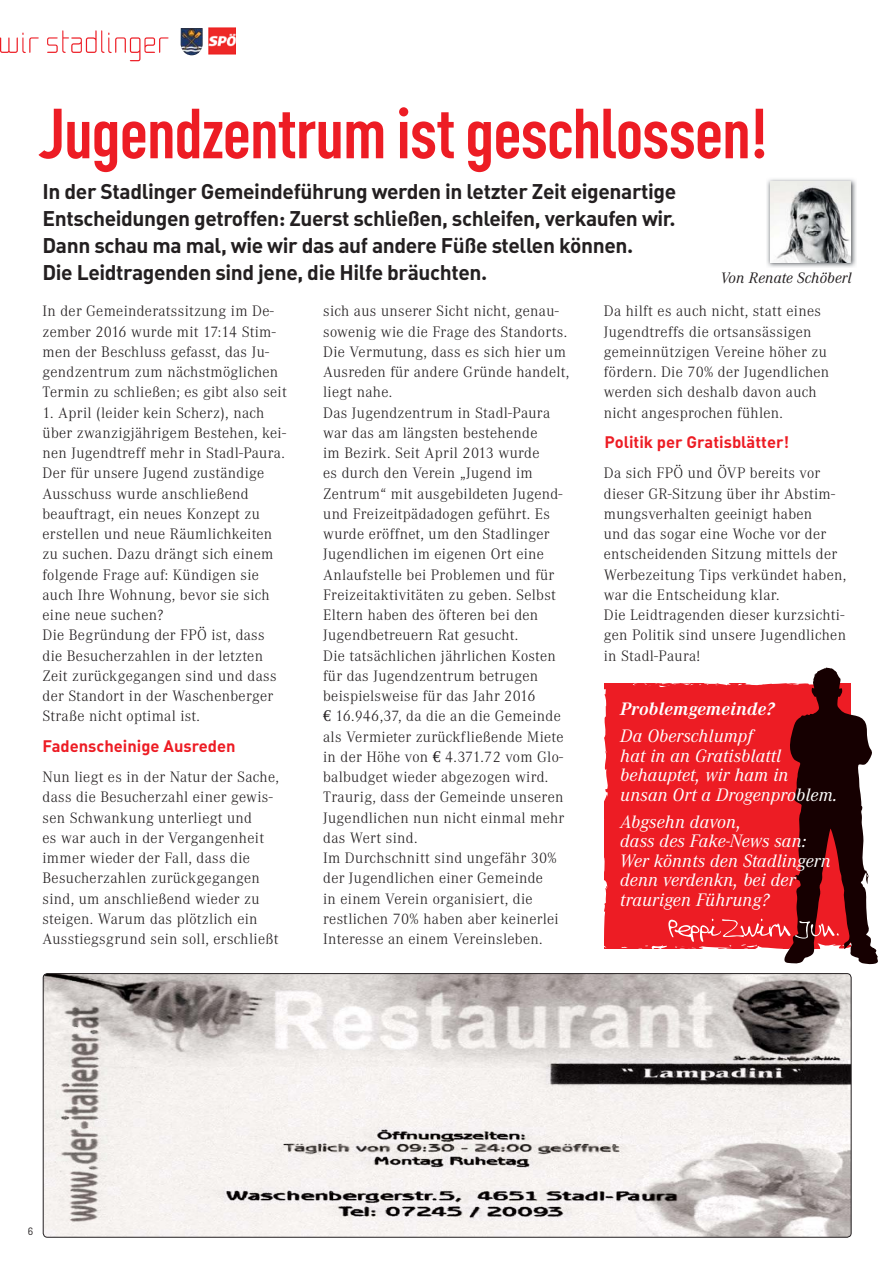
<style>
.page{position:relative;width:893px;height:1263px;background:#fff}
.page>*{position:absolute;margin:0;border:0;box-sizing:border-box;transform-origin:0 0}
.t1{font:700 69.6px "CADIN Condensed";letter-spacing:-.02em;color:#ed1c24}
.t2{font:700 21px/27px "CADIN Caps";letter-spacing:-.02em;color:#231f20}
.t3{font:italic 18.75px/19.5px "Corporate A";letter-spacing:.01em;color:#fff}
.t4{font:italic 700 18.75px "Corporate A";letter-spacing:.01em;color:#fff}
.t5{font:700 16.5px "CADIN Caps";color:#ed1c24}
.t6{font:300 15.75px/20.2px "Corporate A";letter-spacing:.02em;color:#231f20}
.t7{font:italic 15.75px "Corporate A";letter-spacing:.01em;color:#231f20}
.t8{font:10.5px "CADIN Caps";color:#231f20}
.s1{font-family:"Euro Serif";font-weight:400}
</style>
<div class="page">
<svg style="left:0;top:30px;width:169px;height:31px"></svg>
<img style="left:209px;top:28px;width:26px;height:26px">
<img style="left:181px;top:28px;width:21px;height:27px">
<img style="left:43px;top:973px;width:808px;height:264px;border-radius:4px">
<svg style="left:604px;top:667px;width:274px;height:298px;background:#c83b40"></svg>
<img style="left:767px;top:179px;width:89px;height:88px">
<img style="left:770px;top:182px;width:80px;height:80px">
<h1 class="t1" style="left:38px;top:109px;width:731px">Jugendzentrum ist geschlossen!</h1>
<p class="t2" style="left:43px;top:180px;width:635px">In der Stadlinger Gemeindeführung werden in letzter Zeit eigenartige Entscheidungen getroffen: Zuerst schließen, schleifen, verkaufen wir.<br>Dann schau ma mal, wie wir das auf andere Füße stellen können.<br>Die Leidtragenden sind jene, die Hilfe bräuchten.</p>
<p class="t7" style="left:721px;top:272px;width:132px">Von Renate Schöberl</p>
<p class="t6" style="left:43px;top:302px;width:246px">In der Gemeinderatssitzung im De&shy;zember 2016 wurde mit 17:14 Stim&shy;men der Beschluss gefasst, das Ju&shy;gendzentrum zum nächstmöglichen Termin zu schließen; es gibt also seit</p>
<p class="t6" style="left:43px;top:404px;width:245px">1. April (leider kein Scherz), nach über zwanzigjährigem Bestehen, kei&shy;nen Jugendtreff mehr in Stadl-Paura.<br>Der für unsere Jugend zuständige<br>Ausschuss wurde anschließend beauftragt, ein neues Konzept zu erstellen und neue Räumlichkeiten zu suchen. Dazu drängt sich einem folgende Frage auf: Kündigen sie auch Ihre Wohnung, bevor sie sich eine neue suchen?<br>Die Begründung der FPÖ ist, dass die Besucherzahlen in der letzten<br>Zeit zurückgegangen sind und dass der Standort in der Waschenberger<br>Straße nicht optimal ist.</p>
<p class="t5" style="left:43px;top:740px;width:195px">Fadenscheinige Ausreden</p>
<p class="t6" style="left:43px;top:768px;width:238px">Nun liegt es in der Natur der Sache, dass die Besucherzahl einer gewis&shy;sen Schwankung unterliegt und<br>es war auch in der Vergangenheit immer wieder der Fall, dass die Besucherzahlen zurückgegangen sind, um anschließend wieder zu steigen. Warum das plötzlich ein Ausstiegsgrund sein soll, erschließt</p>
<p class="t6" style="left:323px;top:302px;width:248px">sich aus unserer Sicht nicht, genau&shy;sowenig wie die Frage des Standorts.<br>Die Vermutung, dass es sich hier um<br>Ausreden für andere Gründe handelt, liegt nahe.<br>Das Jugendzentrum in Stadl-Paura war das am längsten bestehende<br>im Bezirk. Seit April 2013 wurde<br>es durch den Verein „Jugend im<br>Zentrum“ mit ausgebildeten Jugend&shy;und Freizeitpädadogen geführt. Es wurde eröffnet, um den Stadlinger<br>Jugendlichen im eigenen Ort eine<br>Anlaufstelle bei Problemen und für<br>Freizeitaktivitäten zu geben. Selbst<br>Eltern haben des öfteren bei den<br>Jugendbetreuern Rat gesucht.<br>Die tatsächlichen jährlichen Kosten für das Jugendzentrum betrugen beispielsweise für das Jahr 2016<br><span class="s1">€</span> 16.946,37, da die an die Gemeinde als Vermieter zurückfließende Miete in der Höhe von <span class="s1">€</span> 4.371.72 vom Glo&shy;balbudget wieder abgezogen wird.<br>Traurig, dass der Gemeinde unseren<br>Jugendlichen nun nicht einmal mehr das Wert sind.<br>Im Durchschnitt sind ungefähr 30% der Jugendlichen einer Gemeinde<br>in einem Verein organisiert, die restlichen 70% haben aber keinerlei<br>Interesse an einem Vereinsleben.</p>
<p class="t6" style="left:604px;top:302px;width:227px">Da hilft es auch nicht, statt eines<br>Jugendtreffs die ortsansässigen gemeinnützigen Vereine höher zu fördern. Die 70% der Jugendlichen werden sich deshalb davon auch nicht angesprochen fühlen.</p>
<p class="t5" style="left:604px;top:436px;width:186px">Politik per Gratisblätter!</p>
<p class="t6" style="left:604px;top:464px;width:244px">Da sich FPÖ und ÖVP bereits vor dieser GR-Sitzung über ihr Abstim&shy;mungsverhalten geeinigt haben<br>und das sogar eine Woche vor der entscheidenden Sitzung mittels der<br>Werbezeitung Tips verkündet haben, war die Entscheidung klar.<br>Die Leidtragenden dieser kurzsichti&shy;gen Politik sind unsere Jugendlichen in Stadl-Paura!</p>
<p class="t4" style="left:620px;top:702px;width:156px">Problemgemeinde?</p>
<p class="t3" style="left:620px;top:728px;width:219px">Da Oberschlumpf<br>hat in an Gratisblattl behauptet, wir ham in unsan Ort a Drogenproblem.</p>
<p class="t3" style="left:620px;top:813px;width:212px">Abgsehn davon,<br>dass des Fake-News san:<br>Wer könnts den Stadlingern denn verdenkn, bei der traurigen Führung?</p>
<p class="t8" style="left:28px;top:1227px;width:7px">6</p>
</div>
